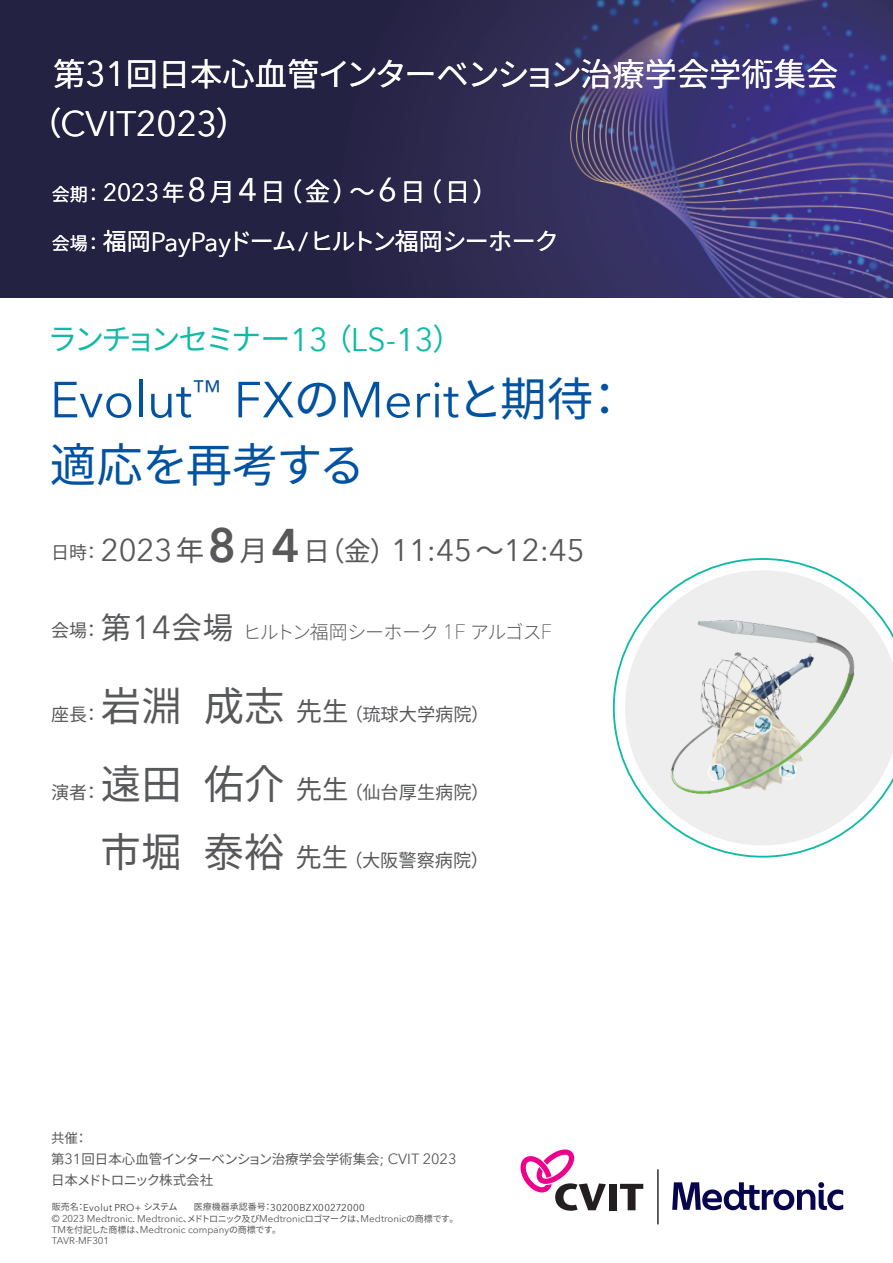
<style>
.page{position:relative;width:893px;height:1263px;background:#fff}
.page>*{position:absolute;margin:0;border:0;box-sizing:border-box;transform-origin:0 0}
.t1{font:50.25px "Avenir Next World";color:#0152a1}
.t2{font:46.5px "Noto Sans CJ Kjp";letter-spacing:-.035em;color:#0152a1}
.t3{font:34.8px "Avenir Next World";color:#fff}
.t4{font:32.25px "Noto Sans CJ Kjp";color:#fff}
.t5{font:30.75px "Avenir Next World";color:#57585a}
.t6{font:30px "Noto Sans CJ Kjp";letter-spacing:-.115em;color:#10baa7}
.t7{font:25.5px "Noto Sans CJ Kjp";color:#fff}
.t8{font:24px "Noto Sans CJ Kjp";letter-spacing:-.055em;color:#fff}
.t9{font:300 18.9px "Noto Sans CJ Kjp";letter-spacing:-.055em;color:#57585a}
.t10{font:18.15px "Noto Sans CJ Kjp";color:#57585a}
.t11{font:13.5px/21px "Noto Sans CJ Kjp";color:#57585a}
.t12{font:9.75px/11.2px "Avenir Next World";color:#57585a}
.s1{font-family:"Avenir Next World";font-size:34.8px}
.s2{font-family:"Noto Sans CJ Kjp";font-size:32.25px}
.s3{font-size:18px}
.s4{font-family:"Avenir Next World";font-size:24.3px}
.s5{font-size:22.5px}
.s6{font-family:"Avenir Next World";font-size:32.4px}
.s7{font-family:"Avenir Next World";font-size:25.95px}
.s8{font-family:"Noto Sans CJ Kjp";font-size:46.5px}
.s9{font-family:"Noto Sans CJ Kjp";font-size:18px}
.s10{font-family:"Noto Sans CJ Kjp";font-size:28.5px}
.s11{font-weight:600;font-size:46.2px}
.s12{font-family:"Noto Sans CJ Kjp";font-size:27px}
.s13{font-weight:400;font-size:18px}
.s14{font-weight:400;font-size:30.6px}
.s15{font-family:"Avenir Next World";font-weight:400;font-size:33px}
.s16{font-family:"Avenir Next World";font-weight:100;font-size:20.4px}
.s17{font-size:40.5px}
.s18{font-size:26.25px}
.s19{font-family:"Avenir Next World";font-size:14.55px}
.s20{font-family:"Noto Sans CJ Kjp";font-size:9px}
.s21{color:#3e3e3f}
.s22{font-family:"Noto Sans CJ Kjp";font-size:9px;color:#3e3e3f}
</style>
<div class="page">
<div style="left:609px;top:1184px;width:8px;height:26px;background:#231f20"></div>
<svg style="left:620px;top:1184px;width:23px;height:26px"></svg>
<svg style="left:520px;top:1149px;width:86px;height:62px"></svg>
<img style="left:0;top:0;width:893px;height:298px">
<svg style="left:672px;top:1182px;width:171px;height:28px"></svg>
<hr style="left:657px;top:1169px;width:2px;height:55px;background:#231f20">
<svg style="left:613px;top:558px;width:280px;height:299px"></svg>
<img style="left:649px;top:597px;width:225px;height:202px">
<img style="left:680px;top:602px;width:189px;height:196px">
<h3 class="t4" style="left:53px;top:56px;width:787px">第<span class="s1">31</span>回日本心血管インターベンション治療学会学術集会</h3>
<h3 class="t3" style="left:29px;top:96px;width:220px"><span class="s2">（</span>CVIT2023<span class="s2">）</span></h3>
<h3 class="t7" style="left:52px;top:177px;width:448px"><span class="s3">会期：</span><span class="s4">2023</span><span class="s5">年</span><span class="s6">8</span>月<span class="s6">4</span>日（金）～<span class="s6">6</span>日（日）</h3>
<h3 class="t8" style="left:52px;top:228px;width:508px"><span class="s3">会場：</span>福岡<span class="s7">PayPay</span>ドーム<span class="s7">/</span>ヒルトン福岡シーホーク</h3>
<h3 class="t6" style="left:48px;top:322px;width:416px">ランチョンセミナー<span class="s6">13</span> （<span class="s6">LS-13</span>）</h3>
<h1 class="t1" style="left:50px;top:359px;width:580px">Evolut<sup>™</sup> FX<span class="s8">の</span>Merit<span class="s8">と期待：</span></h1>
<h2 class="t2" style="left:50px;top:439px;width:317px">適応を再考する</h2>
<h3 class="t5" style="left:51px;top:526px;width:535px"><span class="s9">日時：</span>2023<span class="s10">年</span><span class="s11">8</span><span class="s10">月</span><span class="s11">4</span><span class="s12">日（金）</span>11:45<span class="s10">～</span>12:45</h3>
<h3 class="t9" style="left:51px;top:621px;width:503px"><span class="s13">会場：</span><span class="s14">第</span><span class="s15">14</span><span class="s14">会場</span>ヒルトン福岡シーホーク <span class="s16">1F</span> アルゴス<span class="s16">F</span></h3>
<h3 class="t10" style="left:51px;top:704px;width:440px"><span class="s3">座長：</span><span class="s17">岩淵 成志</span><span class="s18">先生</span>（琉球大学病院）</h3>
<h3 class="t10" style="left:51px;top:782px;width:440px"><span class="s3">演者：</span><span class="s17">遠田 佑介</span><span class="s18">先生</span>（仙台厚生病院）</h3>
<h3 class="t10" style="left:101px;top:850px;width:390px"><span class="s17">市堀 泰裕</span><span class="s18">先生</span>（大阪警察病院）</h3>
<h3 class="t11" style="left:51px;top:1128px;width:407px">共催：<br>第<span class="s19">31</span>回日本心血管インターベンション治療学会学術集会<span class="s19">; CVIT 2023</span>日本メドトロニック株式会社</h3>
<p class="t12" style="left:52px;top:1202px;width:408px"><span class="s20">販売名：</span><span class="s21">Evolut PRO+</span> <span class="s22">システム</span> <span class="s20">　医療機器承認番号：</span><span class="s21">30200BZX00272000<br></span>© 2023 Medtronic. Medtronic<span class="s20">、メドトロニック及び</span>Medtronic<span class="s20">ロゴマークは、</span>Medtronic<span class="s20">の商標です。</span>TM<span class="s20">を付記した商標は、</span>Medtronic company<span class="s20">の商標です。<br></span>TAVR-MF301</p>
</div>
